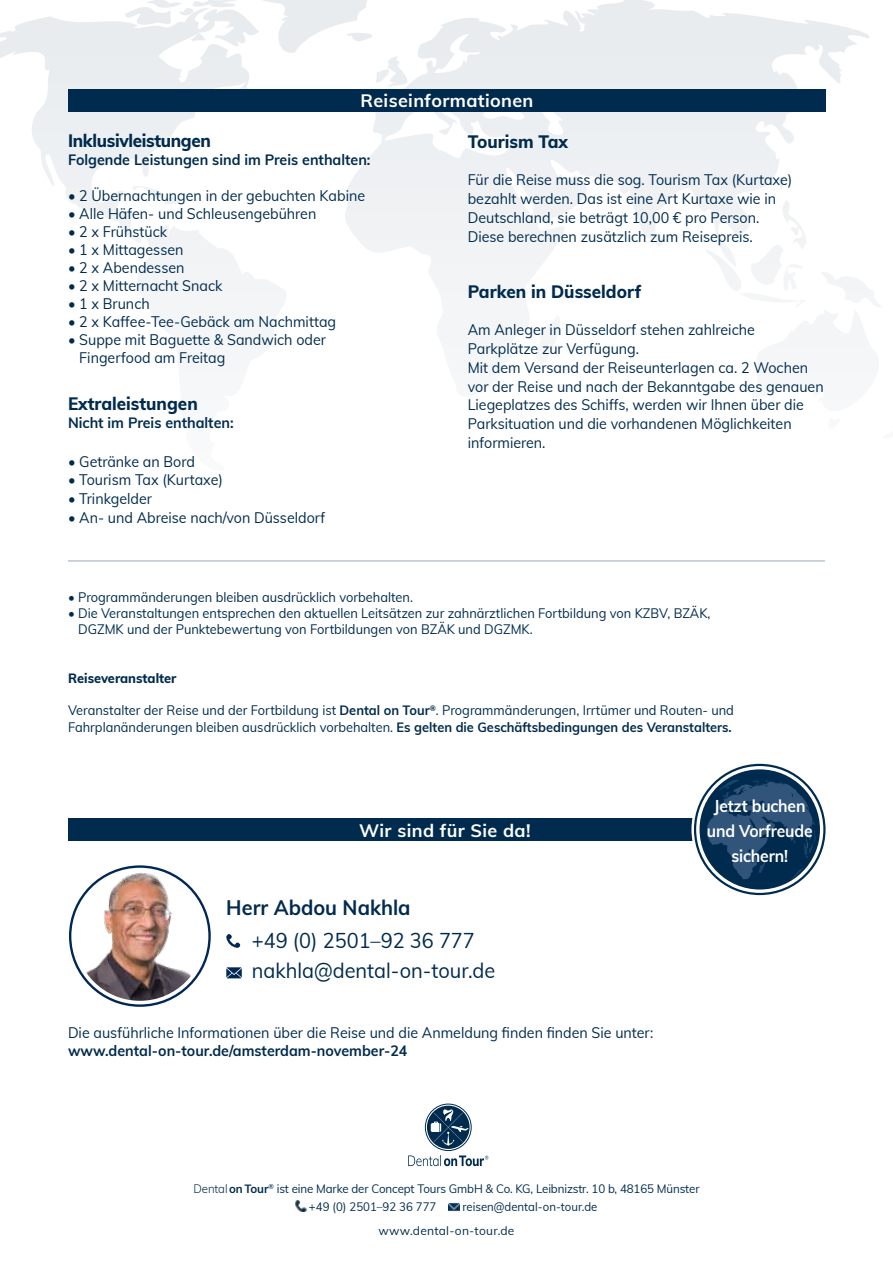
<style>
.page{position:relative;width:893px;height:1263px;background:#fff}
.page>*{position:absolute;margin:0;border:0;box-sizing:border-box;transform-origin:0 0}
.t1{font:21px/30px "Muli";color:#002b4e;scale:.95 1}
.t2{font:700 21px "Muli";color:#002b4e;scale:.95 1}
.t3{font:800 18px "Muli";color:#002b4e;scale:.95 1}
.t4{font:700 18px "Muli";letter-spacing:.02em;color:#fff}
.t5{font:800 18px "Muli";letter-spacing:-.02em;color:#002b4e;scale:.95 1}
.t6{font:700 17.1px/25px "Muli";letter-spacing:-.01em;color:#fff;text-align:center;scale:.92 1}
.t7{font:15px/18.8px "Muli";color:#002b4e;scale:.95 1}
.t8{font:700 15px "Muli";color:#002b4e;scale:.95 1}
.t9{font:13.5px/16.2px "Muli";color:#002b4e;scale:.95 1}
.t10{font:800 13.5px "Muli";color:#002b4e;scale:.95 1}
.t11{font:12px/18px "Muli";letter-spacing:-.01em;color:#002b4e;scale:.96 1}
.t12{font:12px/23.4px "Muli";letter-spacing:-.01em;color:#002b4e;scale:.95 1}
.s1{font-weight:700}
.s2{font-weight:300}
</style>
<div class="page">
<svg style="left:0;top:0;width:881px;height:346px"></svg>
<div style="left:68px;top:89px;width:758px;height:23px;background:#002b4e"></div>
<hr style="left:68px;top:561px;width:757px;height:1px;background:#002b4e">
<svg style="left:296px;top:1201px;width:10px;height:10px"></svg>
<svg style="left:448px;top:1202px;width:11px;height:9px"></svg>
<svg style="left:408px;top:1155px;width:80px;height:11px"></svg>
<div style="left:425px;top:1104px;width:47px;height:47px;border:1px solid #002b4e;border-radius:50%"></div>
<svg style="left:427px;top:1106px;width:43px;height:43px"></svg>
<svg style="left:431px;top:1109px;width:38px;height:37px"></svg>
<div style="left:68px;top:818px;width:758px;height:23px;background:#002b4e"></div>
<svg style="left:226px;top:934px;width:14px;height:14px"></svg>
<svg style="left:226px;top:967px;width:16px;height:11px"></svg>
<svg style="left:691px;top:761px;width:137px;height:137px"></svg>
<div style="left:699px;top:769px;width:121px;height:120px;background:#002b4e;border-radius:50%"></div>
<svg style="left:706px;top:780px;width:110px;height:99px"></svg>
<img style="left:75px;top:871px;width:130px;height:130px;border-radius:65px">
<p class="t4" style="left:360px;top:88px;width:175px">Reiseinformationen</p>
<p class="t5" style="left:68px;top:127px;width:152px">Inklusivleistungen</p>
<p class="t8" style="left:68px;top:149px;width:320px">Folgende Leistungen sind im Preis enthalten:</p>
<p class="t7" style="left:68px;top:186px;width:314px">• 2 Übernachtungen in der gebuchten Kabine</p>
<p class="t7" style="left:68px;top:204px;width:263px">• Alle Häfen- und Schleusengebühren</p>
<p class="t7" style="left:68px;top:222px;width:106px">• 2 x Frühstück</p>
<p class="t7" style="left:68px;top:240px;width:123px">• 1 x Mittagessen</p>
<p class="t7" style="left:68px;top:258px;width:124px">• 2 x Abendessen</p>
<p class="t7" style="left:68px;top:276px;width:164px">• 2 x Mitternacht Snack</p>
<p class="t7" style="left:68px;top:294px;width:87px">• 1 x Brunch</p>
<p class="t7" style="left:68px;top:312px;width:284px">• 2 x Kaffee-Tee-Gebäck am Nachmittag</p>
<p class="t7" style="left:79px;top:330px;width:261px;line-height:18px;text-indent:-11px">• Suppe mit Baguette &amp; Sandwich oder<br>Fingerfood am Freitag</p>
<p class="t3" style="left:68px;top:390px;width:138px">Extraleistungen</p>
<p class="t8" style="left:68px;top:411px;width:176px">Nicht im Preis enthalten:</p>
<p class="t7" style="left:68px;top:451px;width:135px">• Getränke an Bord</p>
<p class="t7" style="left:68px;top:470px;width:165px">• Tourism Tax (Kurtaxe)</p>
<p class="t7" style="left:68px;top:489px;width:90px">• Trinkgelder</p>
<p class="t7" style="left:68px;top:507px;width:272px">• An- und Abreise nach/von Düsseldorf</p>
<p class="t3" style="left:468px;top:128px;width:107px">Tourism Tax</p>
<p class="t7" style="left:468px;top:170px;width:343px">Für die Reise muss die sog. Tourism Tax (Kurtaxe) bezahlt werden. Das ist eine Art Kurtaxe wie in Deutschland, sie beträgt 10,00 € pro Person.<br>Diese berechnen zusätzlich zum Reisepreis.</p>
<p class="t3" style="left:468px;top:278px;width:184px">Parken in Düsseldorf</p>
<p class="t7" style="left:468px;top:320px;width:376px">Am Anleger in Düsseldorf stehen zahlreiche Parkplätze zur Verfügung.<br>Mit dem Versand der Reiseunterlagen ca. 2 Wochen vor der Reise und nach der Bekanntgabe des genauen Liegeplatzes des Schiffs, werden wir Ihnen über die Parksituation und die vorhandenen Möglichkeiten informieren.</p>
<p class="t9" style="left:68px;top:588px;width:365px">• Programmänderungen bleiben ausdrücklich vorbehalten.</p>
<p class="t9" style="left:78px;top:605px;width:667px;text-indent:-10px">• Die Veranstaltungen entsprechen den aktuellen Leitsätzen zur zahnärztlichen Fortbildung von KZBV, BZÄK,<br>DGZMK und der Punktebewertung von Fortbildungen von BZÄK und DGZMK.</p>
<p class="t10" style="left:68px;top:668px;width:116px">Reiseveranstalter</p>
<p class="t9" style="left:68px;top:702px;width:702px">Veranstalter der Reise und der Fortbildung ist <span class="s1">Dental on Tour</span><sup>®</sup>. Programmänderungen, Irrtümer und Routen- und<br>Fahrplanänderungen bleiben ausdrücklich vorbehalten. <span class="s1">Es gelten die Geschäftsbedingungen des Veranstalters.</span></p>
<p class="t4" style="left:359px;top:817px;width:173px">Wir sind für Sie da!</p>
<h1 class="t2" style="left:226px;top:892px;width:196px">Herr Abdou Nakhla</h1>
<h1 class="t1" style="left:252px;top:924px;width:258px">+49 (0) 2501–92 36 777 nakhla@dental-on-tour.de</h1>
<p class="t7" style="left:68px;top:1022px;width:618px">Die ausführliche Informationen über die Reise und die Anmeldung finden finden Sie unter:</p>
<p class="t8" style="left:68px;top:1039px;width:359px">www.dental-on-tour.de/amsterdam-november-24</p>
<p class="t6" style="left:707px;top:792px;width:116px">Jetzt buchen und Vorfreude sichern!</p>
<p class="t11" style="left:309px;top:1179px;width:408px;text-indent:-116px"><span class="s2">Dental</span><span class="s1">on Tour</span><sup>®</sup> ist eine Marke der Concept Tours GmbH &amp; Co. KG, Leibnizstr. 10 b, 48165 Münster +49 (0) 2501–92 36 777</p>
<p class="t12" style="left:379px;top:1194px;width:232px;text-indent:84px">reisen@dental-on-tour.de www.dental-on-tour.de</p>
</div>
